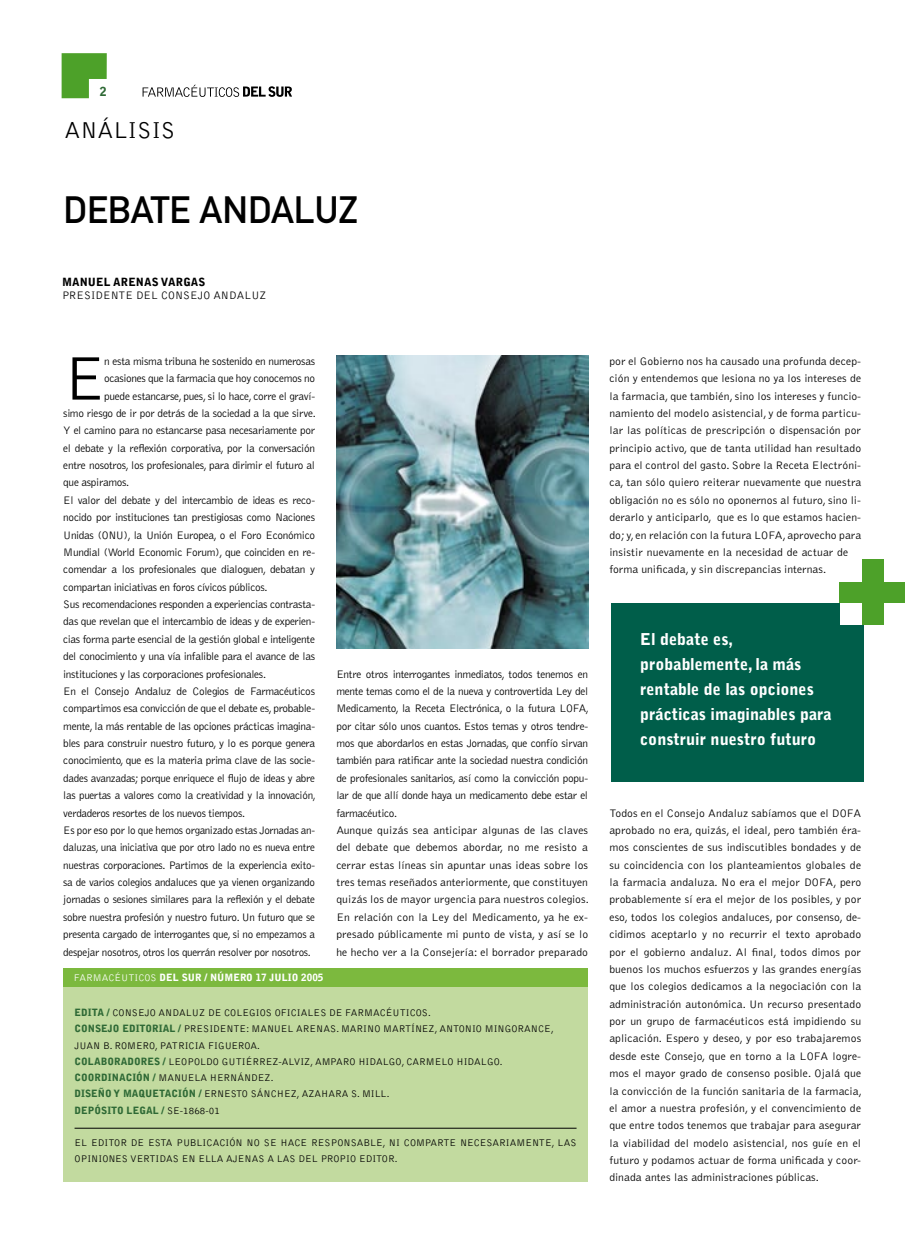
<style>
.page{position:relative;width:922px;height:1241px;background:#fff}
.page>*{position:absolute;margin:0;border:0;box-sizing:border-box;transform-origin:0 0}
.cuerpo_de_texto{font:300 63.5px "Bell Gothic";color:#000}
.t1{font:37.5px "DIN Mittelschrift";color:#000}
.t2{font:300 23.75px "Bell Gothic";color:#000}
.t3{font:900 16.25px/25px "Bell Gothic";color:#fff}
.t4{font:900 12.5px "Bell Gothic";color:#2e6935}
.cuerpo_de_texto-2{font:300 11.25px/17.4px "Bell Gothic";letter-spacing:-.01em;color:#000;text-align:justify}
.cuerpo_de_texto-3{font:300 11.25px/17.4px "Bell Gothic";letter-spacing:.01em;color:#000}
.t5{font:900 11.25px "Bell Gothic";letter-spacing:.01em;color:#000}
.t6{font:300 10px/16.2px "Bell Gothic";color:#000}
.t7{font:900 10px "Bell Gothic";color:#fff}
.t8{font:900 10px "Bell Gothic";color:#2e6935}
.s1{font-weight:300}
.s2{font-weight:900;color:#2e6935}
.s3{font-weight:300;color:#000}
</style>
<div class="page">
<svg style="left:62px;top:53px;width:45px;height:45px"></svg>
<svg style="left:142px;top:85px;width:150px;height:12px"></svg>
<img style="left:336px;top:355px;width:252px;height:293px">
<div style="left:611px;top:603px;width:252px;height:178px;background:#005e4a"></div>
<div style="left:840px;top:603px;width:24px;height:21px;background:#fff"></div>
<div style="left:862px;top:559px;width:21px;height:65px;background:#4da129"></div>
<div style="left:839px;top:582px;width:65px;height:21px;background:#4da129"></div>
<div style="left:63px;top:980px;width:524px;height:201px;background:#c2da9f"></div>
<hr style="left:75px;top:1127px;width:501px;height:1px;background:#000">
<div style="left:63px;top:967px;width:524px;height:19px;background:#7cb93e"></div>
<p class="t4" style="left:100px;top:84px;width:8px">2</p>
<p class="t2" style="left:65px;top:117px;width:112px">ANÁLISIS</p>
<p class="t1" style="left:63px;top:188px;width:296px">DEBATE ANDALUZ</p>
<p class="t5" style="left:62px;top:275px;width:145px">MANUEL ARENAS VARGAS</p>
<p class="cuerpo_de_texto-3" style="left:62px;top:287px;width:206px">PRESIDENTE DEL CONSEJO ANDALUZ</p>
<p class="cuerpo_de_texto" style="left:63px;top:344px;width:44px">E</p>
<p class="cuerpo_de_texto-2" style="left:104px;top:352px;width:212px">n esta misma tribuna he sostenido en numerosas</p>
<p class="cuerpo_de_texto-2" style="left:104px;top:370px;width:212px">ocasiones que la farmacia que hoy conocemos no</p>
<p class="cuerpo_de_texto-2" style="left:104px;top:387px;width:212px">puede estancarse, pues, si lo hace, corre el graví-</p>
<p class="cuerpo_de_texto-2" style="left:63px;top:405px;width:254px">simo riesgo de ir por detrás de la sociedad a la que sirve.</p>
<p class="cuerpo_de_texto-2" style="left:63px;top:422px;width:253px">Y el camino para no estancarse pasa necesariamente por</p>
<p class="cuerpo_de_texto-2" style="left:63px;top:439px;width:253px">el debate y la reflexión corporativa, por la conversación</p>
<p class="cuerpo_de_texto-2" style="left:63px;top:457px;width:253px">entre nosotros, los profesionales, para dirimir el futuro al</p>
<p class="cuerpo_de_texto-2" style="left:63px;top:474px;width:68px">que aspiramos.</p>
<p class="cuerpo_de_texto-2" style="left:63px;top:491px;width:253px">El valor del debate y del intercambio de ideas es reco&shy;nocido por instituciones tan prestigiosas como Naciones Unidas (ONU), la Unión Europea, o el Foro Económico Mundial (World Economic Forum), que coinciden en re&shy;comendar a los profesionales que dialoguen, debatan y compartan iniciativas en foros cívicos públicos.</p>
<p class="cuerpo_de_texto-2" style="left:63px;top:596px;width:253px">Sus recomendaciones responden a experiencias contrasta&shy;das que revelan que el intercambio de ideas y de experien&shy;cias forma parte esencial de la gestión global e inteligente del conocimiento y una vía infalible para el avance de las instituciones y las corporaciones profesionales.</p>
<p class="cuerpo_de_texto-2" style="left:63px;top:682px;width:254px">En el Consejo Andaluz de Colegios de Farmacéuticos compartimos esa convicción de que el debate es, probable&shy;mente, la más rentable de las opciones prácticas imagina&shy;bles para construir nuestro futuro, y lo es porque genera conocimiento, que es la materia prima clave de las socie&shy;dades avanzadas; porque enriquece el flujo de ideas y abre las puertas a valores como la creatividad y la innovación, verdaderos resortes de los nuevos tiempos.</p>
<p class="cuerpo_de_texto-2" style="left:63px;top:821px;width:253px">Es por eso por lo que hemos organizado estas Jornadas an&shy;daluzas, una iniciativa que por otro lado no es nueva entre nuestras corporaciones. Partimos de la experiencia exito&shy;sa de varios colegios andaluces que ya vienen organizando jornadas o sesiones similares para la reflexión y el debate sobre nuestra profesión y nuestro futuro. Un futuro que se presenta cargado de interrogantes que, si no empezamos a despejar nosotros, otros los querrán resolver por nosotros.</p>
<p class="t7" style="left:74px;top:971px;width:251px"><span class="s1">FARMACÉUTICOS</span> DEL SUR / NÚMERO 17 JULIO 2005</p>
<p class="cuerpo_de_texto-2" style="left:336px;top:665px;width:254px">Entre otros interrogantes inmediatos, todos tenemos en mente temas como el de la nueva y controvertida Ley del Medicamento, la Receta Electrónica, o la futura LOFA, por citar sólo unos cuantos. Estos temas y otros tendre&shy;mos que abordarlos en estas Jornadas, que confío sirvan también para ratificar ante la sociedad nuestra condición de profesionales sanitarios, así como la convicción popu&shy;lar de que allí donde haya un medicamento debe estar el farmacéutico.</p>
<p class="cuerpo_de_texto-2" style="left:336px;top:821px;width:254px">Aunque quizás sea anticipar algunas de las claves del debate que debemos abordar, no me resisto a cerrar estas líneas sin apuntar unas ideas sobre los tres temas reseñados anteriormente, que constituyen quizás los de mayor urgencia para nuestros colegios.<br>En relación con la Ley del Medicamento, ya he ex&shy;presado públicamente mi punto de vista, y así se lo he hecho ver a la Consejería: el borrador preparado</p>
<p class="t6" style="left:75px;top:1004px;width:358px"><span class="s2">EDITA /</span> CONSEJO ANDALUZ DE COLEGIOS OFICIALES DE FARMACÉUTICOS.</p>
<p class="t6" style="left:75px;top:1020px;width:480px"><span class="s2">CONSEJO EDITORIAL /</span> PRESIDENTE: MANUEL ARENAS. MARINO MARTÍNEZ, ANTONIO MINGORANCE,</p>
<p class="t6" style="left:75px;top:1037px;width:187px">JUAN B. ROMERO, PATRICIA FIGUEROA.</p>
<p class="t6" style="left:75px;top:1053px;width:429px"><span class="s2">COLABORADORES /</span> LEOPOLDO GUTIÉRREZ-ALVIZ, AMPARO HIDALGO, CARMELO HIDALGO.</p>
<p class="t6" style="left:75px;top:1069px;width:200px"><span class="s2">COORDINACIÓN /</span> MANUELA HERNÁNDEZ.</p>
<p class="t6" style="left:75px;top:1085px;width:316px"><span class="s2">DISEÑO Y MAQUETACIÓN /</span> ERNESTO SÁNCHEZ, AZAHARA S. MILL.</p>
<p class="t8" style="left:75px;top:1103px;width:147px">DEPÓSITO LEGAL / <span class="s3">SE-1868-01</span></p>
<p class="t6" style="left:75px;top:1134px;width:503px">EL EDITOR DE ESTA PUBLICACIÓN NO SE HACE RESPONSABLE, NI COMPARTE NECESARIAMENTE, LAS<br>OPINIONES VERTIDAS EN ELLA AJENAS A LAS DEL PROPIO EDITOR.</p>
<p class="cuerpo_de_texto-3" style="left:609px;top:352px;width:253px">por el Gobierno nos ha causado una profunda decep&shy;ción y entendemos que lesiona no ya los intereses de la farmacia, que también, sino los intereses y funcio&shy;namiento del modelo asistencial, y de forma particu&shy;lar las políticas de prescripción o dispensación por principio activo, que de tanta utilidad han resultado para el control del gasto. Sobre la Receta Electróni&shy;ca, tan sólo quiero reiterar nuevamente que nuestra obligación no es sólo no oponernos al futuro, sino li&shy;derarlo y anticiparlo, que es lo que estamos hacien&shy;do; y, en relación con la futura LOFA, aprovecho para insistir nuevamente en la necesidad de actuar de forma unificada, y sin discrepancias internas.</p>
<p class="t3" style="left:640px;top:627px;width:193px">El debate es, probablemente, la más rentable de las opciones prácticas imaginables para construir nuestro futuro</p>
<p class="cuerpo_de_texto-2" style="left:609px;top:804px;width:254px">Todos en el Consejo Andaluz sabíamos que el DOFA aprobado no era, quizás, el ideal, pero también éra&shy;mos conscientes de sus indiscutibles bondades y de su coincidencia con los planteamientos globales de la farmacia andaluza. No era el mejor DOFA, pero probablemente sí era el mejor de los posibles, y por eso, todos los colegios andaluces, por consenso, de&shy;cidimos aceptarlo y no recurrir el texto aprobado por el gobierno andaluz. Al final, todos dimos por buenos los muchos esfuerzos y las grandes energías que los colegios dedicamos a la negociación con la administración autonómica. Un recurso presentado por un grupo de farmacéuticos está impidiendo su aplicación. Espero y deseo, y por eso trabajaremos desde este Consejo, que en torno a la LOFA logre&shy;mos el mayor grado de consenso posible. Ojalá que la convicción de la función sanitaria de la farmacia, el amor a nuestra profesión, y el convencimiento de que entre todos tenemos que trabajar para asegurar la viabilidad del modelo asistencial, nos guíe en el futuro y podamos actuar de forma unificada y coor&shy;dinada antes las administraciones públicas.</p>
</div>
